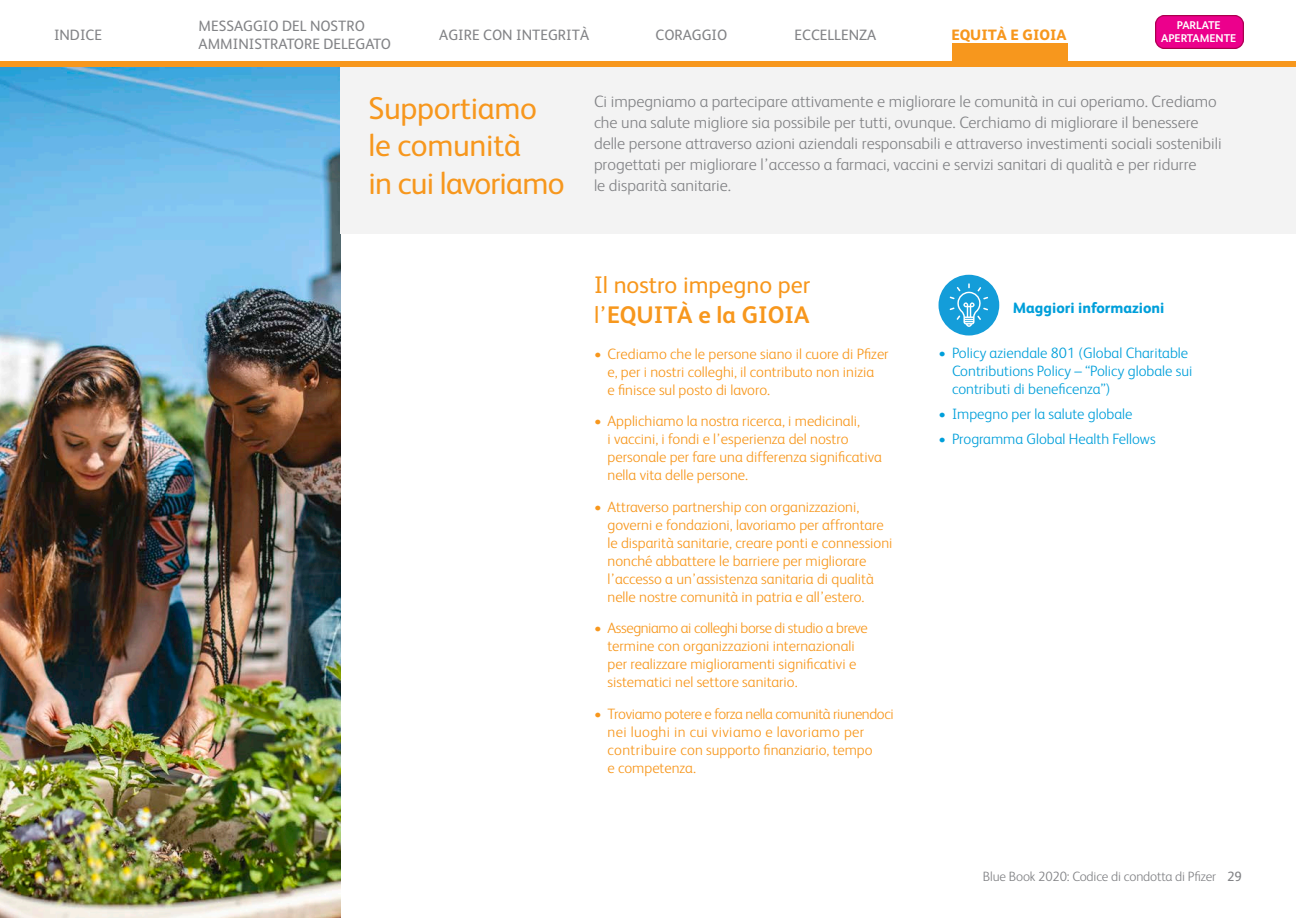
<style>
.page{position:relative;width:1296px;height:918px;background:#fff}
.page>*{position:absolute;margin:0;border:0;box-sizing:border-box;transform-origin:0 0}
.Head{font:31.5px/37.5px "FS Albert";letter-spacing:-.01em;color:#f7971d}
.Comittment_Callout_H{font:24px/30px "FS Albert";color:#f7971d}
.Body_in_Gray_Section{font:300 16.5px/21px "FS Albert";color:#828386}
.t1{font:300 15px/18px "FS Albert";color:#f7971d}
.t2{font:300 15px/18px "FS Albert";color:#009fda}
.t3{font:15px/18px "FS Albert";color:#828386}
.Learn_More_Head{font:800 15px "FS Albert";color:#009fda}
.t4{font:800 15px "FS Albert";color:#f7971d}
.t5{font:300 13.5px "FS Albert";letter-spacing:-.01em;color:#828386}
.t6{font:700 11.25px "FS Albert";color:#fff}
.s1{font-weight:700}
.s2{font-weight:400}
</style>
<div class="page">
<div style="left:0;top:61px;width:1296px;height:7px;background:#f7971d"></div>
<img style="left:1156px;top:15px;width:87px;height:34px">
<img style="left:0;top:68px;width:340px;height:850px">
<div style="left:341px;top:68px;width:955px;height:166px;background:#f3f3f3"></div>
<div style="left:939px;top:275px;width:60px;height:61px;background:#149dd9;border-radius:50%"></div>
<svg style="left:950px;top:283px;width:38px;height:44px"></svg>
<div style="left:953px;top:44px;width:115px;height:20px;background:#f7971d"></div>
<p class="t3" style="left:199px;top:16px;width:194px">MESSAGGIO DEL NOSTRO<br>AMMINISTRATORE DELEGATO</p>
<p class="t3" style="left:439px;top:25px;width:151px">AGIRE CON INTEGRITÀ</p>
<p class="t3" style="left:656px;top:25px;width:73px">CORAGGIO</p>
<p class="t3" style="left:795px;top:25px;width:83px">ECCELLENZA</p>
<p class="t4" style="left:951px;top:23px;width:117px">EQUITÀ E GIOIA</p>
<p class="t6" style="left:1177px;top:17px;width:45px">PARLATE</p>
<p class="t3" style="left:54px;top:25px;width:50px">INDICE</p>
<p class="t6" style="left:1161px;top:31px;width:77px">APERTAMENTE</p>
<p class="Head" style="left:369px;top:88px;width:197px">Supportiamo le comunità<br>in cui lavoriamo</p>
<p class="Body_in_Gray_Section" style="left:594px;top:90px;width:629px">Ci impegniamo a partecipare attivamente e migliorare le comunità in cui operiamo. Crediamo che una salute migliore sia possibile per tutti, ovunque. Cerchiamo di migliorare il benessere delle persone attraverso azioni aziendali responsabili e attraverso investimenti sociali sostenibili progettati per migliorare l’accesso a farmaci, vaccini e servizi sanitari di qualità e per ridurre<br>le disparità sanitarie.</p>
<p class="Comittment_Callout_H" style="left:594px;top:269px;width:218px">Il nostro impegno per l’<span class="s1">EQUITÀ e la GIOIA</span></p>
<p class="t1" style="left:608px;top:344px;width:283px;text-indent:-14px">• Crediamo che le persone siano il cuore di Pfizer e, per i nostri colleghi, il contributo non inizia<br>e finisce sul posto di lavoro.</p>
<p class="t1" style="left:608px;top:411px;width:276px;text-indent:-14px">• Applichiamo la nostra ricerca, i medicinali,<br>i vaccini, i fondi e l’esperienza del nostro personale per fare una differenza significativa nella vita delle persone.</p>
<p class="t1" style="left:608px;top:497px;width:287px;text-indent:-14px">• Attraverso partnership con organizzazioni, governi e fondazioni, lavoriamo per affrontare le disparità sanitarie, creare ponti e connessioni nonché abbattere le barriere per migliorare l’accesso a un’assistenza sanitaria di qualità nelle nostre comunità in patria e all’estero.</p>
<p class="t1" style="left:608px;top:618px;width:262px;text-indent:-14px">• Assegniamo ai colleghi borse di studio a breve termine con organizzazioni internazionali per realizzare miglioramenti significativi e sistematici nel settore sanitario.</p>
<p class="t1" style="left:608px;top:704px;width:288px;text-indent:-14px">• Troviamo potere e forza nella comunità riunendoci nei luoghi in cui viviamo e lavoriamo per contribuire con supporto finanziario, tempo<br>e competenza.</p>
<p class="Learn_More_Head" style="left:1013px;top:297px;width:153px">Maggiori informazioni</p>
<p class="t2" style="left:952px;top:343px;width:242px;text-indent:-14px">• Policy aziendale 801 (Global Charitable<br>Contributions Policy – “Policy globale sui contributi di beneficenza”)</p>
<p class="t2" style="left:939px;top:404px;width:196px">• Impegno per la salute globale</p>
<p class="t2" style="left:939px;top:429px;width:219px">• Programma Global Health Fellows</p>
<p class="t5" style="left:983px;top:868px;width:261px">Blue Book 2020: Codice di condotta di Pfizer <span class="s2">29</span></p>
</div>
